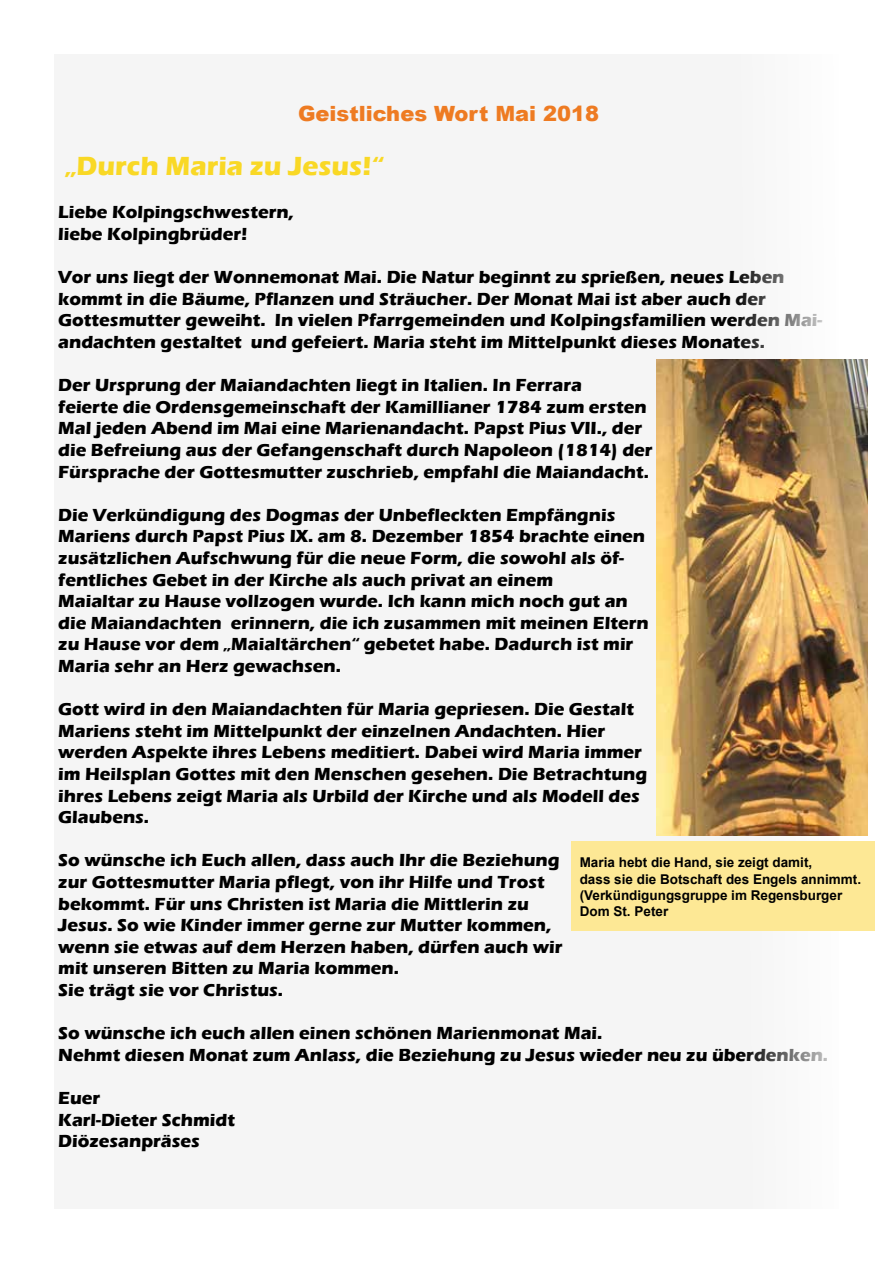
<style>
.page{position:relative;width:893px;height:1263px;background:#fff}
.page>*{position:absolute;margin:0;border:0;box-sizing:border-box;transform-origin:0 0}
.t1{font:700 27px "Eras ITC";color:#f9d825}
.t2{font:900 21px "Arial";color:#ee7b22}
.t3{font:700 18px/21.6px "Eras ITC";color:#000}
.t4{font:700 13.5px/16.2px "Arial";color:#000}
</style>
<div class="page">
<div style="left:54px;top:54px;width:785px;height:1155px;background:#f5f5f5"></div>
<img style="left:656px;top:359px;width:211px;height:477px">
<div style="left:571px;top:841px;width:303px;height:89px;background:#fde895"></div>
<p class="t2" style="left:298px;top:98px;width:303px">Geistliches Wort Mai 2018</p>
<h1 class="t1" style="left:65px;top:151px;width:320px">„Durch Maria zu Jesus!“</h1>
<p class="t3" style="left:58px;top:202px;width:237px">Liebe Kolpingschwestern, liebe Kolpingbrüder!</p>
<p class="t3" style="left:58px;top:266px;width:765px">Vor uns liegt der Wonnemonat Mai. Die Natur beginnt zu sprießen, neues Leben kommt in die Bäume, Pflanzen und Sträucher. Der Monat Mai ist aber auch der Gottesmutter geweiht. In vielen Pfarrgemeinden und Kolpingsfamilien werden Mai&shy;andachten gestaltet und gefeiert. Maria steht im Mittelpunkt dieses Monates.</p>
<p class="t3" style="left:58px;top:374px;width:596px">Der Ursprung der Maiandachten liegt in Italien. In Ferrara<br>feierte die Ordensgemeinschaft der Kamillianer 1784 zum ersten Mal jeden Abend im Mai eine Marienandacht. Papst Pius VII., der die Befreiung aus der Gefangenschaft durch Napoleon (1814) der Fürsprache der Gottesmutter zuschrieb, empfahl die Maiandacht.</p>
<p class="t3" style="left:58px;top:504px;width:592px">Die Verkündigung des Dogmas der Unbefleckten Empfängnis Mariens durch Papst Pius IX. am 8. Dezember 1854 brachte einen zusätzlichen Aufschwung für die neue Form, die sowohl als öf&shy;fentliches Gebet in der Kirche als auch privat an einem<br>Maialtar zu Hause vollzogen wurde. Ich kann mich noch gut an die Maiandachten erinnern, die ich zusammen mit meinen Eltern zu Hause vor dem „Maialtärchen“ gebetet habe. Dadurch ist mir Maria sehr an Herz gewachsen.</p>
<p class="t3" style="left:58px;top:698px;width:591px">Gott wird in den Maiandachten für Maria gepriesen. Die Gestalt Mariens steht im Mittelpunkt der einzelnen Andachten. Hier werden Aspekte ihres Lebens meditiert. Dabei wird Maria immer im Heilsplan Gottes mit den Menschen gesehen. Die Betrachtung ihres Lebens zeigt Maria als Urbild der Kirche und als Modell des Glaubens.</p>
<p class="t3" style="left:58px;top:850px;width:506px">So wünsche ich Euch allen, dass auch Ihr die Beziehung zur Gottesmutter Maria pflegt, von ihr Hilfe und Trost bekommt. Für uns Christen ist Maria die Mittlerin zu Jesus. So wie Kinder immer gerne zur Mutter kommen, wenn sie etwas auf dem Herzen haben, dürfen auch wir mit unseren Bitten zu Maria kommen.<br>Sie trägt sie vor Christus.</p>
<p class="t3" style="left:58px;top:1022px;width:771px">So wünsche ich euch allen einen schönen Marienmonat Mai.<br>Nehmt diesen Monat zum Anlass, die Beziehung zu Jesus wieder neu zu überdenken.</p>
<p class="t3" style="left:58px;top:1087px;width:178px">Euer<br>Karl-Dieter Schmidt<br>Diözesanpräses</p>
<p class="t4" style="left:580px;top:855px;width:283px">Maria hebt die Hand, sie zeigt damit,<br>dass sie die Botschaft des Engels annimmt. (Verkündigungsgruppe im Regensburger Dom St. Peter</p>
</div>
